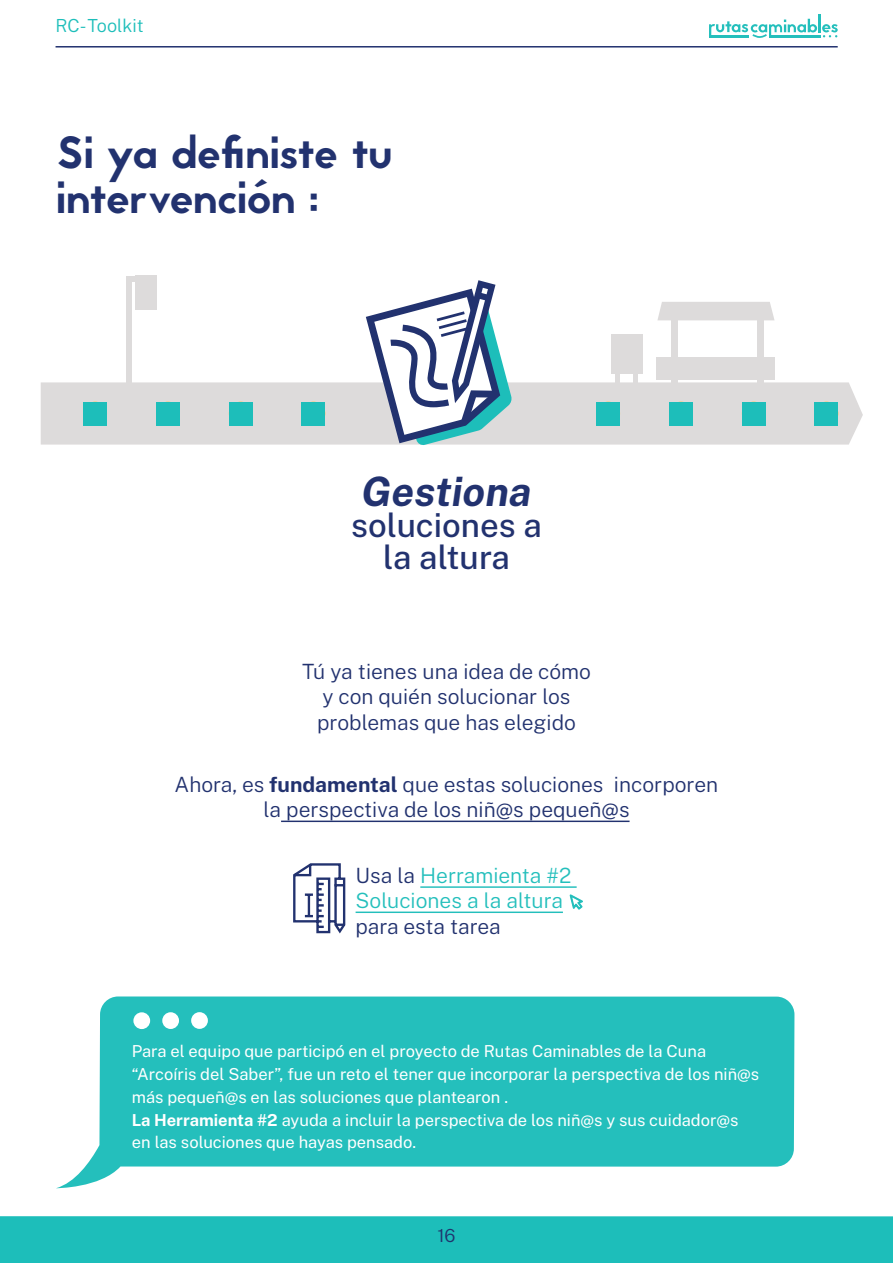
<style>
.page{position:relative;width:893px;height:1263px;background:#fff}
.page>*{position:absolute;margin:0;border:0;box-sizing:border-box;transform-origin:0 0}
.t1{font:45px/45px "Jaapokki";letter-spacing:-.01em;color:#22326f}
.t2{font:italic 700 40.5px "Public Sans";color:#22326f}
.t3{font:500 33px/31.2px "Public Sans";color:#22326f;text-align:center}
.t4{font:300 21px/25.2px "Public Sans";color:#22326f;text-align:center}
.t5{font:300 21px/25.2px "Public Sans";color:#24bfbc}
.t6{font:300 18px "Public Sans";color:#1dbeba}
.t7{font:300 18px "Public Sans";color:#20336d}
.t8{font:16.5px/22.8px "Public Sans";color:#fff}
.s1{font-weight:700}
.s2{color:#22326f}
</style>
<div class="page">
<hr style="left:56px;top:46px;width:782px;height:2px;background:#22326f">
<hr style="left:818px;top:14px;width:3px;height:18px;background:#24bfbc">
<svg style="left:709px;top:19px;width:129px;height:19px"></svg>
<div style="left:0;top:1216px;width:893px;height:47px;background:#1dbeba"></div>
<hr style="left:281px;top:820px;width:349px;height:2px;background:#22326f">
<svg style="left:57px;top:996px;width:737px;height:192px;fill:#24bfbc"></svg>
<div style="left:133px;top:1012px;width:17px;height:17px;background:#fff;border-radius:50%"></div>
<div style="left:162px;top:1012px;width:17px;height:17px;background:#fff;border-radius:50%"></div>
<div style="left:191px;top:1012px;width:17px;height:17px;background:#fff;border-radius:50%"></div>
<div style="left:41px;top:382px;width:822px;height:63px;background:#dddbdb"></div>
<div style="left:126px;top:276px;width:6px;height:113px;background:#dddbdb"></div>
<div style="left:135px;top:276px;width:21px;height:34px;background:#dddbdb"></div>
<div style="left:129px;top:276px;width:22px;height:5px;background:#dddbdb"></div>
<div style="left:83px;top:402px;width:24px;height:23px;background:#1dbeba"></div>
<div style="left:156px;top:402px;width:24px;height:23px;background:#1dbeba"></div>
<div style="left:229px;top:402px;width:24px;height:23px;background:#1dbeba"></div>
<div style="left:302px;top:402px;width:23px;height:23px;background:#1dbeba"></div>
<div style="left:596px;top:402px;width:24px;height:23px;background:#1dbeba"></div>
<div style="left:669px;top:402px;width:24px;height:23px;background:#1dbeba"></div>
<div style="left:742px;top:402px;width:24px;height:23px;background:#1dbeba"></div>
<div style="left:815px;top:402px;width:23px;height:23px;background:#1dbeba"></div>
<svg style="left:366px;top:280px;width:146px;height:165px"></svg>
<div style="left:671px;top:303px;width:7px;height:83px;background:#dddbdb"></div>
<div style="left:757px;top:303px;width:7px;height:83px;background:#dddbdb"></div>
<div style="left:657px;top:302px;width:117px;height:18px;background:#dddbdb"></div>
<div style="left:656px;top:357px;width:118px;height:23px;background:#dddbdb"></div>
<div style="left:611px;top:334px;width:31px;height:39px;background:#dddbdb"></div>
<hr style="left:615px;top:364px;width:4px;height:18px;background:#dddbdb">
<div style="left:633px;top:364px;width:5px;height:18px;background:#dddbdb"></div>
<hr style="left:420px;top:886px;width:157px;height:2px;background:#24bfbc">
<hr style="left:356px;top:911px;width:207px;height:2px;background:#24bfbc">
<svg style="left:569px;top:894px;width:14px;height:16px"></svg>
<svg style="left:293px;top:863px;width:53px;height:71px"></svg>
<p class="t6" style="left:56px;top:12px;width:90px">RC- Toolkit</p>
<h1 class="t1" style="left:56px;top:131px;width:337px">Si ya definiste tu intervención :</h1>
<h2 class="t2" style="left:361px;top:462px;width:171px">Gestiona</h2>
<h3 class="t3" style="left:351px;top:507px;width:192px">soluciones a la altura</h3>
<p class="t4" style="left:302px;top:658px;width:290px">Tú ya tienes una idea de cómo y con quién solucionar los problemas que has elegido</p>
<p class="t4" style="left:175px;top:771px;width:545px">Ahora, es <span class="s1">fundamental</span> que estas soluciones incorporen la perspectiva de los niñ@s pequeñ@s</p>
<p class="t5" style="left:356px;top:862px;width:217px"><span class="s2">Usa la</span> Herramienta #2<br>Soluciones a la altura</p>
<p class="t4" style="left:356px;top:912px;width:147px">para esta tarea</p>
<p class="t8" style="left:132px;top:1039px;width:629px">Para el equipo que participó en el proyecto de Rutas Caminables de la Cuna “Arcoíris del Saber”, fue un reto el tener que incorporar la perspectiva de los niñ@s más pequeñ@s en las soluciones que plantearon .<br><span class="s1">La Herramienta #2</span> ayuda a incluir la perspectiva de los niñ@s y sus cuidador@s en las soluciones que hayas pensado.</p>
<p class="t7" style="left:437px;top:1222px;width:20px">16</p>
</div>
